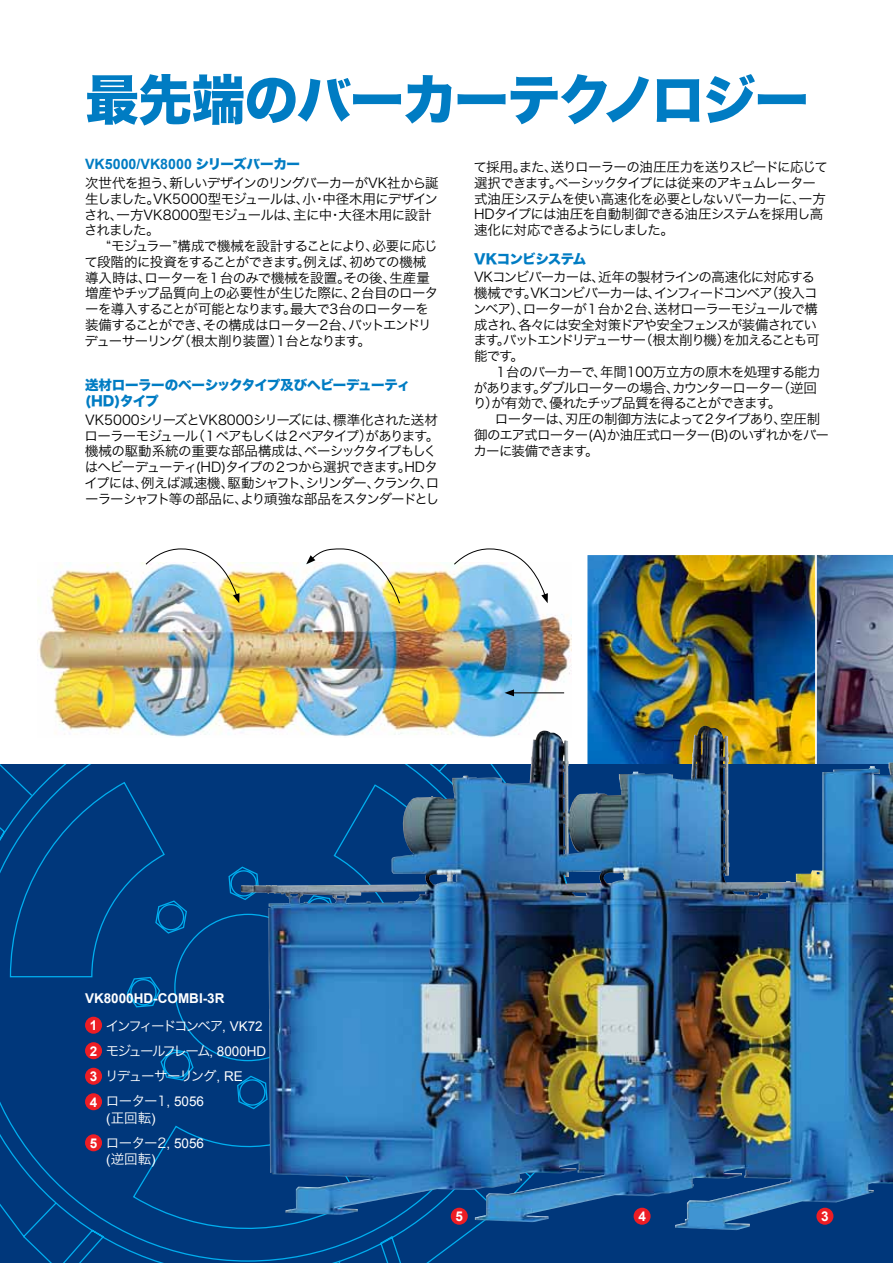
<style>
.page{position:relative;width:893px;height:1263px;background:#fff}
.page>*{position:absolute;margin:0;border:0;box-sizing:border-box;transform-origin:0 0}
.t1{font:54px "Hira Kaku Std N W8";letter-spacing:-.03em;color:#007cc3}
.t2{font:700 14.25px "Arial";color:#007cc3}
.t3{font:13.5px/15.8px "Hira Kaku Pro W3";letter-spacing:-.065em;color:#000}
.t4{font:13.5px/15.8px "Hira Kaku Pro W3";letter-spacing:-.085em;color:#000}
.t5{font:13.5px/25px "Hira Kaku Pro W3";letter-spacing:-.115em;color:#fff}
.t6{font:13.5px/15.8px "Hira Kaku Std N W8";letter-spacing:-.035em;color:#007cc3}
.t7{font:700 13.5px/25.5px "Arial";color:#fff;text-align:justify}
.t8{font:13.5px/25px "Hira Kaku Pro W3";letter-spacing:-.02em;color:#fff}
.s1{font-family:"Hira Kaku Std N W8";font-weight:400;font-size:13.5px}
.s2{font-family:"Arial"}
</style>
<div class="page">
<img style="left:589px;top:557px;width:225px;height:169px">
<div style="left:586px;top:554px;width:231px;height:212px;border:2px solid #fff"></div>
<svg style="left:815px;top:554px;width:78px;height:172px;background:#66708b"></svg>
<div style="left:0;top:765px;width:893px;height:498px;background:#00377b"></div>
<svg style="left:0;top:765px;width:473px;height:498px"></svg>
<img style="left:37px;top:562px;width:534px;height:175px">
<img style="left:241px;top:726px;width:652px;height:504px">
<div style="left:85px;top:1017px;width:17px;height:17px;background:#ed1d24;border-radius:50%"></div>
<div style="left:85px;top:1042px;width:17px;height:17px;background:#ed1d24;border-radius:50%"></div>
<div style="left:85px;top:1068px;width:17px;height:17px;background:#ed1d24;border-radius:50%"></div>
<div style="left:85px;top:1093px;width:17px;height:17px;background:#ed1d24;border-radius:50%"></div>
<div style="left:85px;top:1134px;width:17px;height:17px;background:#ed1d24;border-radius:50%"></div>
<div style="left:816px;top:1208px;width:17px;height:17px;background:#ed1d24;border-radius:50%"></div>
<div style="left:634px;top:1208px;width:17px;height:17px;background:#ed1d24;border-radius:50%"></div>
<div style="left:451px;top:1208px;width:17px;height:17px;background:#ed1d24;border-radius:50%"></div>
<img style="left:145px;top:548px;width:94px;height:55px">
<img style="left:306px;top:548px;width:94px;height:56px">
<svg style="left:453px;top:548px;width:95px;height:55px"></svg>
<hr style="left:512px;top:692px;width:52px;height:1px;background:#000">
<svg style="left:504px;top:689px;width:10px;height:7px"></svg>
<h1 class="t1" style="left:85px;top:70px;width:725px">最先端のバーカーテクノロジー</h1>
<p class="t2" style="left:85px;top:156px;width:217px">VK5000/VK8000 <span class="s1">シリーズバーカー</span></p>
<p class="t3" style="left:84px;top:174px;width:356px">次世代を担う、新しいデザインのリングバーカーがVK社から誕生しました。VK5000型モジュールは、小・中径木用にデザインされ、一方VK8000型モジュールは、主に中・大径木用に設計されました。</p>
<p class="t3" style="left:84px;top:237px;width:356px;text-indent:22px">“モジュラー”構成で機械を設計することにより、必要に応じて段階的に投資をすることができます。例えば、初めての機械導入時は、ローターを１台のみで機械を設置。その後、生産量増産やチップ品質向上の必要性が生じた際に、２台目のローターを導入することが可能となります。最大で3台のローターを装備することができ、その構成はローター2台、バットエンドリデューサーリング（根太削り装置）1台となります。</p>
<p class="t6" style="left:85px;top:378px;width:327px">送材ローラーのベーシックタイプ及びヘビーデューティ(HD)タイプ</p>
<p class="t3" style="left:85px;top:411px;width:356px">VK5000シリーズとVK8000シリーズには、標準化された送材ローラーモジュール（１ペアもしくは２ペアタイプ）があります。機械の駆動系統の重要な部品構成は、ベーシックタイプもしくはヘビーデューティ(HD)タイプの２つから選択できます。HDタイプには、例えば減速機、駆動シャフト、シリンダー、クランク、ローラーシャフト等の部品に、より頑強な部品をスタンダードとし</p>
<p class="t3" style="left:473px;top:158px;width:356px">て採用。また、送りローラーの油圧圧力を送りスピードに応じて選択できます。ベーシックタイプには従来のアキュムレーター式油圧システムを使い高速化を必要としないバーカーに、一方<br>HDタイプには油圧を自動制御できる油圧システムを採用し高速化に対応できるようにしました。</p>
<p class="t6" style="left:474px;top:251px;width:114px">VKコンビシステム</p>
<p class="t4" style="left:473px;top:268px;width:348px">VKコンビバーカーは、近年の製材ラインの高速化に対応する機械です。VKコンビバーカーは、インフィードコンベア（投入コンベア）、ローターが１台か２台、送材ローラーモジュールで構成され、各々には安全対策ドアや安全フェンスが装備されています。バットエンドリデューサー（根太削り機）を加えることも可能です。</p>
<p class="t3" style="left:473px;top:363px;width:349px;text-indent:21px">１台のバーカーで、年間100万立方の原木を処理する能力があります。ダブルローターの場合、カウンターローター（逆回り）が有効で、優れたチップ品質を得ることができます。</p>
<p class="t3" style="left:473px;top:410px;width:357px;text-indent:21px">ローターは、刃圧の制御方法によって２タイプあり、空圧制御のエア式ローター(A)か油圧式ローター(B)のいずれかをバーカーに装備できます。</p>
<p class="t7" style="left:85px;top:986px;width:141px">VK8000HD-COMBI-3R</p>
<p class="t5" style="left:105px;top:1013px;width:163px">インフィードコンベア<span class="s2">, VK72</span>モジュールフレーム<span class="s2">, 8000HD</span>リデューサーリング<span class="s2">, RE<br></span>ローター1<span class="s2">, 5056</span></p>
<p class="t8" style="left:106px;top:1104px;width:100px"><span class="s2">(</span>正回転<span class="s2">)<br></span>ローター2<span class="s2">, 5056</span></p>
<p class="t5" style="left:106px;top:1145px;width:51px"><span class="s2">(</span>逆回転<span class="s2">)</span></p>
<p class="t7" style="left:90px;top:1012px;width:9px">1<br>2<br>3<br>4</p>
<p class="t7" style="left:90px;top:1130px;width:9px">5</p>
<p class="t7" style="left:455px;top:1203px;width:9px">5</p>
<p class="t7" style="left:638px;top:1203px;width:9px">4</p>
<p class="t7" style="left:821px;top:1203px;width:9px">3</p>
</div>
